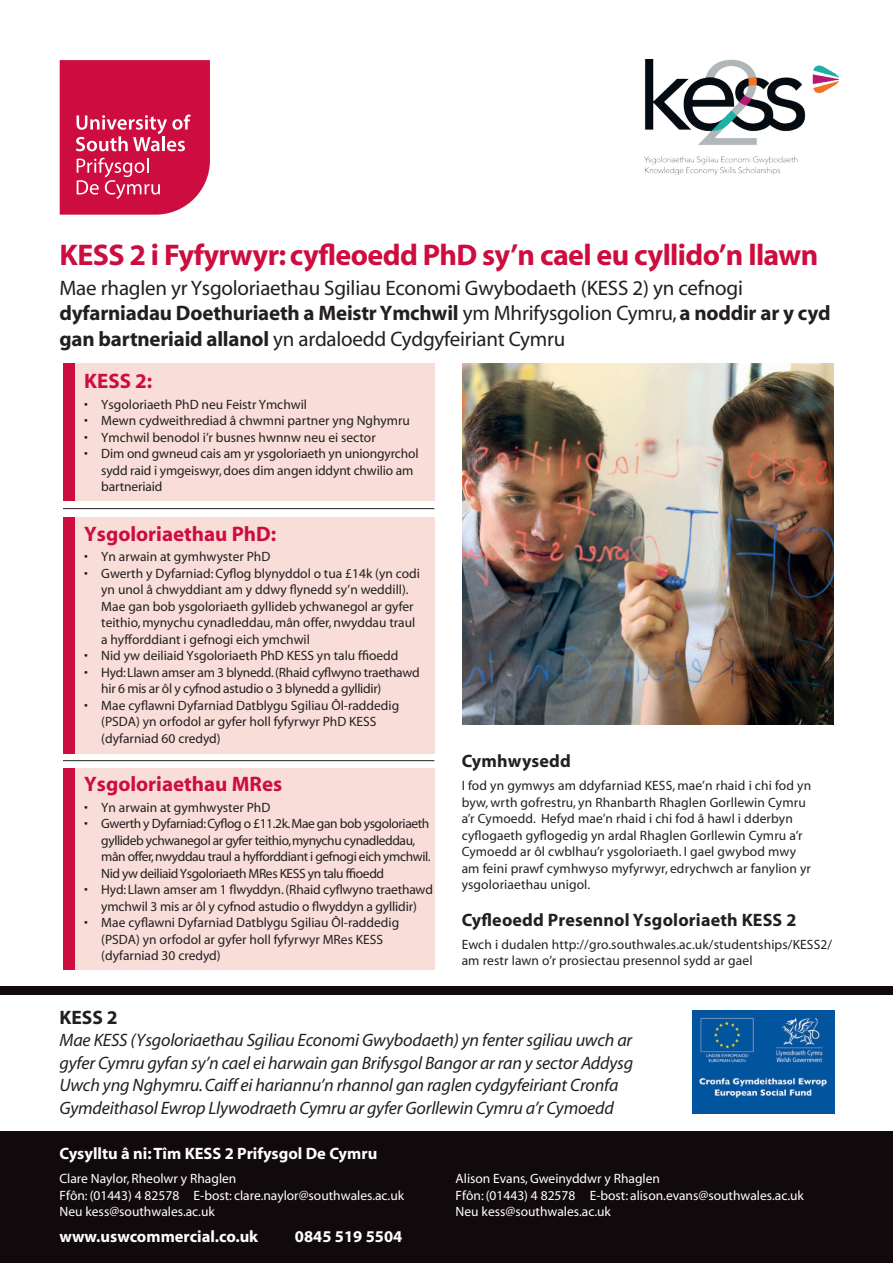
<style>
.page{position:relative;width:893px;height:1263px;background:#fff}
.page>*{position:absolute;margin:0;border:0;box-sizing:border-box;transform-origin:0 0}
.t1{font:700 30px "Myriad";letter-spacing:-.02em;color:#cd0d40}
.t2{font:21px/25.5px "Myriad";letter-spacing:-.01em;color:#231f20}
.t3{font:700 21px "Myriad";color:#cd0d40}
.t4{font:700 19.5px "Myriad";color:#231f20}
.t5{font:italic 18px/22.5px "Myriad";letter-spacing:-.01em;color:#231f20}
.t6{font:700 18px "Myriad";letter-spacing:.01em;color:#231f20}
.t7{font:700 16.5px "Myriad";color:#fff}
.t8{font:13.5px/16.5px "Myriad";color:#231f20}
.t9{font:13.5px/16.5px "Myriad";color:#fff}
.t10{font:13.5px/16.5px "Myriad";letter-spacing:-.03em;color:#231f20}
.t11{font:13.5px/16.5px "Myriad";letter-spacing:-.02em;color:#231f20}
.s1{font-weight:700}
</style>
<div class="page">
<div style="left:0;top:987px;width:893px;height:276px;background:#110a0c"></div>
<svg style="left:60px;top:60px;width:150px;height:155px;background:#d22653"></svg>
<div style="left:0;top:995px;width:893px;height:136px;background:#fff"></div>
<img style="left:644px;top:60px;width:194px;height:115px">
<div style="left:63px;top:364px;width:371px;height:137px;background:#f8ddd8"></div>
<div style="left:63px;top:364px;width:11px;height:137px;background:#cd0d40"></div>
<div style="left:63px;top:517px;width:371px;height:236px;background:#f8ddd8"></div>
<div style="left:63px;top:517px;width:11px;height:236px;background:#cd0d40"></div>
<div style="left:63px;top:768px;width:371px;height:202px;background:#f8ddd8"></div>
<div style="left:63px;top:768px;width:11px;height:202px;background:#cd0d40"></div>
<hr style="left:63px;top:508px;width:371px;height:1px;background:#231f20">
<hr style="left:63px;top:760px;width:371px;height:1px;background:#231f20">
<img style="left:692px;top:1011px;width:142px;height:102px">
<img style="left:462px;top:364px;width:371px;height:361px">
<h1 class="t1" style="left:60px;top:239px;width:760px">KESS 2 i Fyfyrwyr: cyfleoedd PhD sy’n cael eu cyllido’n llawn</h1>
<h2 class="t2" style="left:60px;top:276px;width:772px">Mae rhaglen yr Ysgoloriaethau Sgiliau Economi Gwybodaeth (KESS 2) yn cefnogi <span class="s1">dyfarniadau Doethuriaeth a Meistr Ymchwil</span> ym Mhrifysgolion Cymru, <span class="s1">a noddir ar y cyd gan bartneriaid allanol</span> yn ardaloedd Cydgyfeiriant Cymru</h2>
<h2 class="t3" style="left:84px;top:370px;width:70px">KESS 2:</h2>
<p class="t8" style="left:84px;top:396px;width:224px">• Ysgoloriaeth PhD neu Feistr Ymchwil</p>
<p class="t8" style="left:84px;top:413px;width:327px">• Mewn cydweithrediad â chwmni partner yng Nghymru</p>
<p class="t8" style="left:84px;top:429px;width:293px">• Ymchwil benodol i’r busnes hwnnw neu ei sector</p>
<p class="t8" style="left:101px;top:446px;width:319px;text-indent:-17px">• Dim ond gwneud cais am yr ysgoloriaeth yn uniongyrchol sydd raid i ymgeiswyr, does dim angen iddynt chwilio am bartneriaid</p>
<h2 class="t3" style="left:84px;top:523px;width:194px">Ysgoloriaethau PhD:</h2>
<p class="t8" style="left:84px;top:549px;width:188px">• Yn arwain at gymhwyster PhD</p>
<p class="t8" style="left:101px;top:566px;width:320px;text-indent:-17px">• Gwerth y Dyfarniad: Cyflog blynyddol o tua £14k (yn codi yn unol â chwyddiant am y ddwy flynedd sy’n weddill).<br>Mae gan bob ysgoloriaeth gyllideb ychwanegol ar gyfer teithio, mynychu cynadleddau, mân offer, nwyddau traul a hyfforddiant i gefnogi eich ymchwil</p>
<p class="t8" style="left:84px;top:648px;width:316px">• Nid yw deiliaid Ysgoloriaeth PhD KESS yn talu ffioedd</p>
<p class="t11" style="left:101px;top:665px;width:320px;text-indent:-17px">• Hyd: Llawn amser am 3 blynedd. (Rhaid cyflwyno traethawd hir 6 mis ar ôl y cyfnod astudio o 3 blynedd a gyllidir)</p>
<p class="t8" style="left:101px;top:698px;width:299px;text-indent:-17px">• Mae cyflawni Dyfarniad Datblygu Sgiliau Ôl-raddedig (PSDA) yn orfodol ar gyfer holl fyfyrwyr PhD KESS (dyfarniad 60 credyd)</p>
<h2 class="t3" style="left:84px;top:773px;width:199px">Ysgoloriaethau MRes</h2>
<p class="t8" style="left:84px;top:799px;width:188px">• Yn arwain at gymhwyster PhD</p>
<p class="t10" style="left:101px;top:816px;width:331px;text-indent:-17px">• Gwerth y Dyfarniad: Cyflog o £11.2k. Mae gan bob ysgoloriaeth gyllideb ychwanegol ar gyfer teithio, mynychu cynadleddau, mân offer, nwyddau traul a hyfforddiant i gefnogi eich ymchwil.<br>Nid yw deiliaid Ysgoloriaeth MRes KESS yn talu ffioedd</p>
<p class="t8" style="left:84px;top:882px;width:350px;text-align:center">• Hyd: Llawn amser am 1 flwyddyn. (Rhaid cyflwyno traethawd ymchwil 3 mis ar ôl y cyfnod astudio o flwyddyn a gyllidir)</p>
<p class="t8" style="left:101px;top:915px;width:299px;text-indent:-17px">• Mae cyflawni Dyfarniad Datblygu Sgiliau Ôl-raddedig (PSDA) yn orfodol ar gyfer holl fyfyrwyr MRes KESS (dyfarniad 30 credyd)</p>
<h3 class="t6" style="left:462px;top:752px;width:111px">Cymhwysedd</h3>
<p class="t8" style="left:462px;top:778px;width:351px">I fod yn gymwys am ddyfarniad KESS, mae’n rhaid i chi fod yn byw, wrth gofrestru, yn Rhanbarth Rhaglen Gorllewin Cymru a’r Cymoedd. Hefyd mae’n rhaid i chi fod â hawl i dderbyn cyflogaeth gyflogedig yn ardal Rhaglen Gorllewin Cymru a’r Cymoedd ar ôl cwblhau’r ysgoloriaeth. I gael gwybod mwy am feini prawf cymhwyso myfyrwyr, edrychwch ar fanylion yr ysgoloriaethau unigol.</p>
<h3 class="t6" style="left:462px;top:910px;width:336px">Cyfleoedd Presennol Ysgoloriaeth KESS 2</h3>
<p class="t8" style="left:462px;top:936px;width:372px">Ewch i dudalen http://gro.southwales.ac.uk/studentships/KESS2/ am restr lawn o’r prosiectau presennol sydd ar gael</p>
<h3 class="t4" style="left:60px;top:1007px;width:60px">KESS 2</h3>
<p class="t5" style="left:60px;top:1030px;width:575px">Mae KESS (Ysgoloriaethau Sgiliau Economi Gwybodaeth) yn fenter sgiliau uwch ar gyfer Cymru gyfan sy’n cael ei harwain gan Brifysgol Bangor ar ran y sector Addysg Uwch yng Nghymru. Caiff ei hariannu’n rhannol gan raglen cydgyfeiriant Cronfa Gymdeithasol Ewrop Llywodraeth Cymru ar gyfer Gorllewin Cymru a’r Cymoedd</p>
<p class="t7" style="left:60px;top:1145px;width:319px">Cysylltu â ni: Tîm KESS 2 Prifysgol De Cymru</p>
<p class="t9" style="left:60px;top:1171px;width:346px">Clare Naylor, Rheolwr y Rhaglen<br>Ffôn: (01443) 4 82578 E-bost: clare.naylor@southwales.ac.uk<br>Neu kess@southwales.ac.uk</p>
<p class="t9" style="left:456px;top:1171px;width:350px">Alison Evans, Gweinyddwr y Rhaglen<br>Ffôn: (01443) 4 82578 E-bost: alison.evans@southwales.ac.uk<br>Neu kess@southwales.ac.uk</p>
<p class="t7" style="left:60px;top:1228px;width:200px">www.uswcommercial.co.uk</p>
<p class="t7" style="left:295px;top:1228px;width:109px">0845 519 5504</p>
</div>
